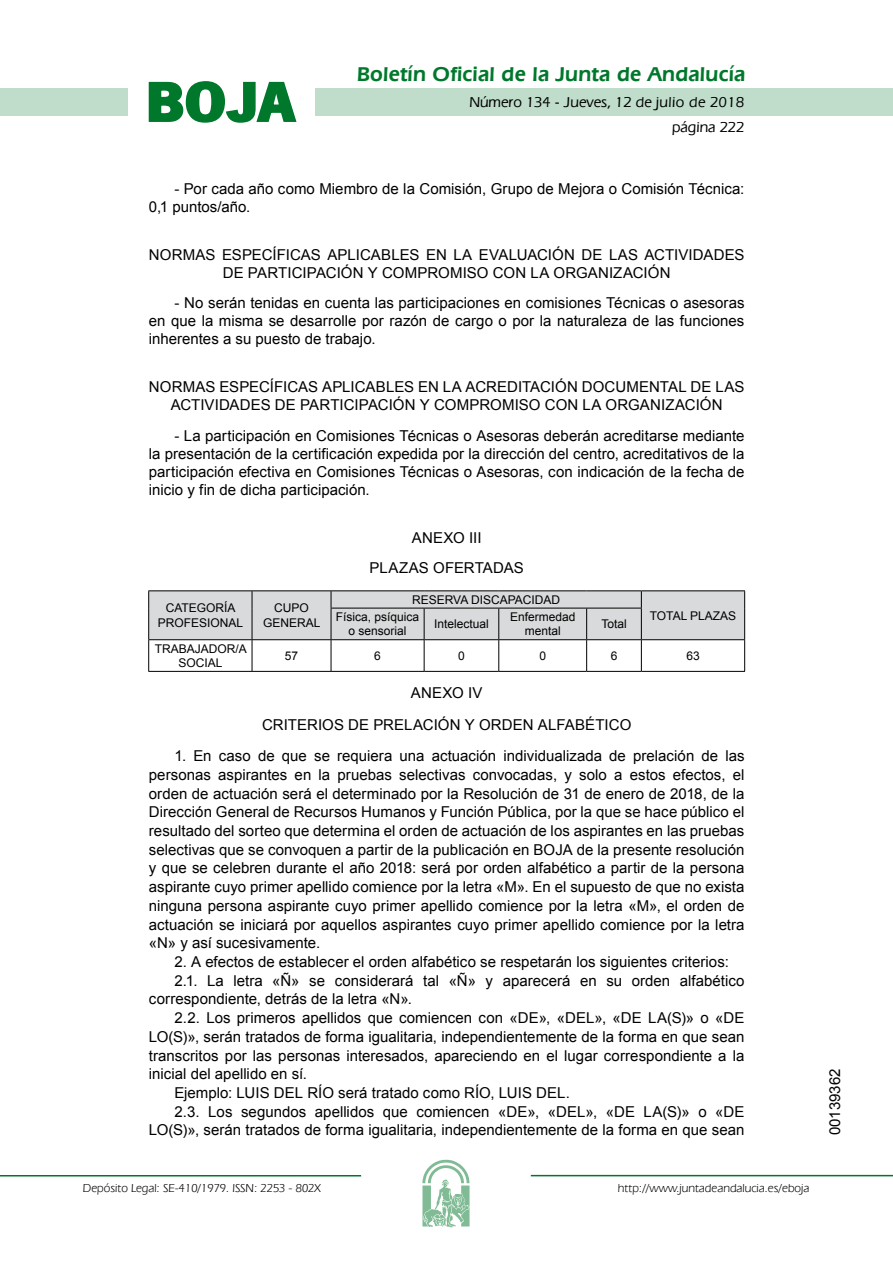
<style>
.page{position:relative;width:893px;height:1263px;background:#fff}
.page>*{position:absolute;margin:0;border:0;box-sizing:border-box;transform-origin:0 0}
.t1{font:700 57.75px "News Got T";color:#00782c;scale:1.14 1}
.t2{font:600 21px "Eras IT Cby BT";letter-spacing:.01em;color:#00782c}
.t3{font:15px/18.8px "Arial";color:#000;text-align:center}
.t4{font:500 15px/24.5px "Eras IT Cby BT";color:#000;text-align:right}
.t5{font:12px/14.4px "Arial";color:#000;text-align:center}
.t6{font:12px "Eras IT Cby BT";color:#000}
</style>
<div class="page">
<div style="left:315px;top:88px;width:577px;height:28px;background:#bfddca"></div>
<div style="left:0;top:88px;width:128px;height:28px;background:#bfddca"></div>
<hr style="left:0;top:1175px;width:361px;height:2px;background:#00782c">
<svg style="left:422px;top:1159px;width:47px;height:68px"></svg>
<hr style="left:531px;top:1175px;width:361px;height:1px;background:#00782c">
<svg style="left:148px;top:81px;width:149px;height:42px"></svg>
<hr style="left:148px;top:590px;width:104px;height:1px;background:#000">
<hr style="left:252px;top:590px;width:79px;height:1px;background:#000">
<hr style="left:331px;top:590px;width:93px;height:1px;background:#000">
<hr style="left:424px;top:590px;width:75px;height:1px;background:#000">
<hr style="left:499px;top:590px;width:87px;height:1px;background:#000">
<hr style="left:586px;top:590px;width:55px;height:1px;background:#000">
<hr style="left:641px;top:590px;width:104px;height:1px;background:#000">
<div style="left:148px;top:591px;width:597px;height:48px;background:#d9dadb"></div>
<hr style="left:148px;top:608px;width:1px;height:31px;background:#000">
<hr style="left:252px;top:608px;width:1px;height:31px;background:#000">
<hr style="left:330px;top:608px;width:94px;height:1px;background:#000">
<hr style="left:330px;top:608px;width:1px;height:31px;background:#000">
<hr style="left:424px;top:608px;width:75px;height:1px;background:#000">
<hr style="left:424px;top:608px;width:1px;height:31px;background:#000">
<hr style="left:499px;top:608px;width:87px;height:1px;background:#000">
<hr style="left:498px;top:608px;width:1px;height:31px;background:#000">
<hr style="left:586px;top:608px;width:55px;height:1px;background:#000">
<hr style="left:586px;top:608px;width:1px;height:31px;background:#000">
<hr style="left:641px;top:608px;width:1px;height:31px;background:#000">
<hr style="left:744px;top:608px;width:1px;height:31px;background:#000">
<hr style="left:148px;top:639px;width:104px;height:1px;background:#000">
<hr style="left:148px;top:640px;width:1px;height:31px;background:#000">
<hr style="left:252px;top:639px;width:79px;height:1px;background:#000">
<hr style="left:252px;top:640px;width:1px;height:31px;background:#000">
<hr style="left:331px;top:639px;width:93px;height:1px;background:#000">
<hr style="left:330px;top:640px;width:1px;height:31px;background:#000">
<hr style="left:424px;top:639px;width:75px;height:1px;background:#000">
<hr style="left:424px;top:640px;width:1px;height:31px;background:#000">
<hr style="left:499px;top:639px;width:87px;height:1px;background:#000">
<hr style="left:498px;top:640px;width:1px;height:31px;background:#000">
<hr style="left:586px;top:639px;width:55px;height:1px;background:#000">
<hr style="left:586px;top:640px;width:1px;height:31px;background:#000">
<hr style="left:641px;top:639px;width:104px;height:1px;background:#000">
<hr style="left:641px;top:640px;width:1px;height:31px;background:#000">
<hr style="left:744px;top:640px;width:1px;height:31px;background:#000">
<hr style="left:148px;top:671px;width:104px;height:1px;background:#000">
<hr style="left:252px;top:671px;width:79px;height:1px;background:#000">
<hr style="left:331px;top:671px;width:93px;height:1px;background:#000">
<hr style="left:424px;top:671px;width:75px;height:1px;background:#000">
<hr style="left:499px;top:671px;width:87px;height:1px;background:#000">
<hr style="left:586px;top:671px;width:55px;height:1px;background:#000">
<hr style="left:641px;top:671px;width:104px;height:1px;background:#000">
<h1 class="t1" style="left:145px;top:68px;width:133px">BOJA</h1>
<h2 class="t2" style="left:357px;top:62px;width:390px">Boletín Oficial de la Junta de Andalucía</h2>
<p class="t4" style="left:469px;top:90px;width:276px">Número 134 - Jueves, 12 de julio de 2018 página 222</p>
<p class="t3" style="left:149px;top:180px;width:597px;line-height:18px;text-align:left;text-indent:26px">- Por cada año como Miembro de la Comisión, Grupo de Mejora o Comisión Técnica:<br>0,1 puntos/año.</p>
<p class="t3" style="left:149px;top:246px;width:597px;line-height:18px">NORMAS ESPECÍFICAS APLICABLES EN LA EVALUACIÓN DE LAS ACTIVIDADES<br>DE PARTICIPACIÓN Y COMPROMISO CON LA ORGANIZACIÓN</p>
<p class="t3" style="left:149px;top:294px;width:597px;line-height:18px;text-align:justify;text-indent:26px">- No serán tenidas en cuenta las participaciones en comisiones Técnicas o asesoras en que la misma se desarrolle por razón de cargo o por la naturaleza de las funciones inherentes a su puesto de trabajo.</p>
<p class="t3" style="left:149px;top:378px;width:597px;line-height:18px">NORMAS ESPECÍFICAS APLICABLES EN LA ACREDITACIÓN DOCUMENTAL DE LAS<br>ACTIVIDADES DE PARTICIPACIÓN Y COMPROMISO CON LA ORGANIZACIÓN</p>
<p class="t3" style="left:149px;top:427px;width:597px;line-height:18px;text-align:justify;text-indent:26px">- La participación en Comisiones Técnicas o Asesoras deberán acreditarse mediante la presentación de la certificación expedida por la dirección del centro, acreditativos de la participación efectiva en Comisiones Técnicas o Asesoras, con indicación de la fecha de inicio y fin de dicha participación.</p>
<p class="t3" style="left:369px;top:522px;width:156px;line-height:30.8px">ANEXO III<br>PLAZAS OFERTADAS</p>
<p class="t5" style="left:158px;top:601px;width:87px">CATEGORÍA<br>PROFESIONAL</p>
<p class="t5" style="left:263px;top:601px;width:59px">CUPO<br>GENERAL</p>
<p class="t5" style="left:336px;top:591px;width:226px;line-height:17.2px;text-align:left;text-indent:76px">RESERVA DISCAPACIDAD<br>Física, psíquica</p>
<p class="t5" style="left:649px;top:608px;width:88px">TOTAL PLAZAS</p>
<p class="t5" style="left:434px;top:617px;width:56px">Intelectual</p>
<p class="t5" style="left:510px;top:610px;width:67px">Enfermedad mental</p>
<p class="t5" style="left:601px;top:617px;width:27px">Total</p>
<p class="t5" style="left:348px;top:624px;width:60px">o sensorial</p>
<p class="t5" style="left:155px;top:641px;width:94px">TRABAJADOR/A<br>SOCIAL</p>
<p class="t5" style="left:285px;top:649px;width:15px">57</p>
<p class="t5" style="left:374px;top:649px;width:8px">6</p>
<p class="t5" style="left:458px;top:649px;width:8px">0</p>
<p class="t5" style="left:539px;top:649px;width:8px">0</p>
<p class="t5" style="left:610px;top:649px;width:8px">6</p>
<p class="t5" style="left:686px;top:649px;width:15px">63</p>
<p class="t3" style="left:262px;top:677px;width:371px;line-height:31.5px">ANEXO IV<br>CRITERIOS DE PRELACIÓN Y ORDEN ALFABÉTICO</p>
<p class="t3" style="left:149px;top:747px;width:597px;text-align:justify;text-indent:26px">1. En caso de que se requiera una actuación individualizada de prelación de las personas aspirantes en la pruebas selectivas convocadas, y solo a estos efectos, el orden de actuación será el determinado por la Resolución de 31 de enero de 2018, de la Dirección General de Recursos Humanos y Función Pública, por la que se hace público el resultado del sorteo que determina el orden de actuación de los aspirantes en las pruebas selectivas que se convoquen a partir de la publicación en BOJA de la presente resolución y que se celebren durante el año 2018: será por orden alfabético a partir de la persona aspirante cuyo primer apellido comience por la letra «M». En el supuesto de que no exista ninguna persona aspirante cuyo primer apellido comience por la letra «M», el orden de actuación se iniciará por aquellos aspirantes cuyo primer apellido comience por la letra «N» y así sucesivamente.</p>
<p class="t3" style="left:174px;top:953px;width:556px">2. A efectos de establecer el orden alfabético se respetarán los siguientes criterios:</p>
<p class="t3" style="left:174px;top:971px;width:571px">2.1. La letra «Ñ» se considerará tal «Ñ» y aparecerá en su orden alfabético</p>
<p class="t3" style="left:149px;top:990px;width:265px">correspondiente, detrás de la letra «N».</p>
<p class="t3" style="left:174px;top:1009px;width:571px">2.2. Los primeros apellidos que comiencen con «DE», «DEL», «DE LA(S)» o «DE</p>
<p class="t3" style="left:149px;top:1027px;width:597px">LO(S)», serán tratados de forma igualitaria, independientemente de la forma en que sean</p>
<p class="t3" style="left:149px;top:1046px;width:597px">transcritos por las personas interesados, apareciendo en el lugar correspondiente a la</p>
<p class="t3" style="left:149px;top:1065px;width:160px">inicial del apellido en sí.</p>
<p class="t3" style="left:174px;top:1084px;width:397px">Ejemplo: LUIS DEL RÍO será tratado como RÍO, LUIS DEL.</p>
<p class="t3" style="left:174px;top:1102px;width:571px">2.3. Los segundos apellidos que comiencen «DE», «DEL», «DE LA(S)» o «DE</p>
<p class="t3" style="left:149px;top:1121px;width:597px">LO(S)», serán tratados de forma igualitaria, independientemente de la forma en que sean</p>
<p class="t6" style="left:83px;top:1181px;width:239px">Depósito Legal: SE-410/1979. ISSN: 2253 - 802X</p>
<p class="t6" style="left:618px;top:1181px;width:193px">http://www.juntadeandalucia.es/eboja</p>
<p class="t3" style="left:825px;top:1135px;width:68px;rotate:-90deg">00139362</p>
</div>
